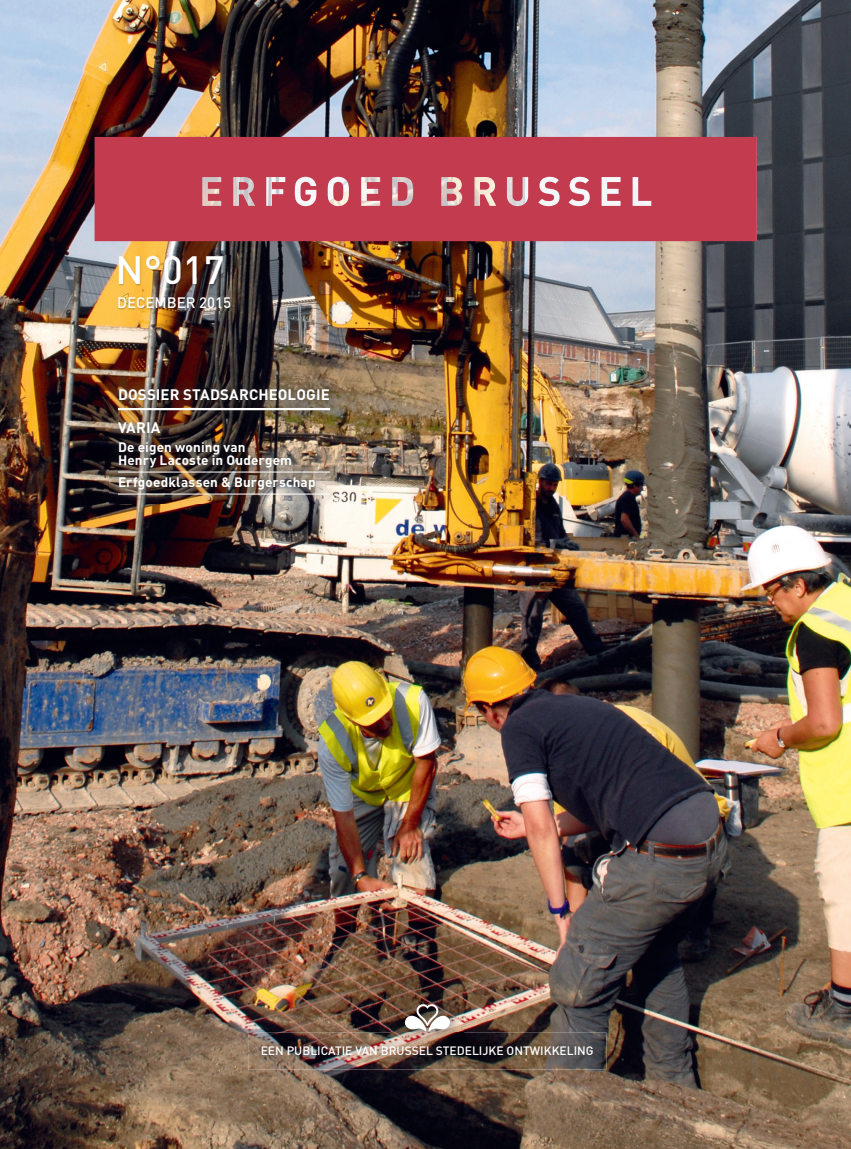
<style>
.page{position:relative;width:851px;height:1149px;background:#fff}
.page>*{position:absolute;margin:0;border:0;box-sizing:border-box;transform-origin:0 0}
.t1{font:500 39px "DIN";color:#fff}
.t2{font:700 15px "DIN";letter-spacing:.01em;color:#fff}
.t3{font:500 15px "DIN";color:#fff}
.t4{font:700 13.5px/13.5px "DIN";letter-spacing:.01em;color:#fff}
.t5{font:500 12px "DIN";color:#fff}
</style>
<div class="page">
<img style="left:0;top:0;width:850px;height:1148px">
<img style="left:391px;top:990px;width:72px;height:42px">
<svg style="left:405px;top:1003px;width:45px;height:28px"></svg>
<svg style="left:95px;top:137px;width:661px;height:104px;background:#c54658"></svg>
<img style="left:118px;top:256px;width:114px;height:54px">
<img style="left:109px;top:379px;width:230px;height:124px">
<hr style="left:118px;top:408px;width:212px;height:2px;background:#fff">
<hr style="left:118px;top:471px;width:212px;height:1px;background:#fff">
<hr style="left:118px;top:493px;width:212px;height:1px;background:#fff">
<img style="left:248px;top:1032px;width:358px;height:37px">
<h1 class="t1" style="left:115px;top:245px;width:110px">N°017</h1>
<p class="t3" style="left:117px;top:293px;width:116px">DECEMBER 2015</p>
<p class="t2" style="left:118px;top:384px;width:213px">Dossier stADsArCHeoloGie</p>
<p class="t2" style="left:118px;top:417px;width:44px">VAriA</p>
<p class="t4" style="left:118px;top:439px;width:176px">De eigen woning van<br>Henry lacoste in oudergem</p>
<p class="t4" style="left:118px;top:475px;width:199px">erfgoedklassen &amp; burgerschap</p>
<p class="t5" style="left:261px;top:1042px;width:334px">EEN PUBLICATIE VAN BRUSSEL STEDELIJKE ONTWIKKELING</p>
</div>
